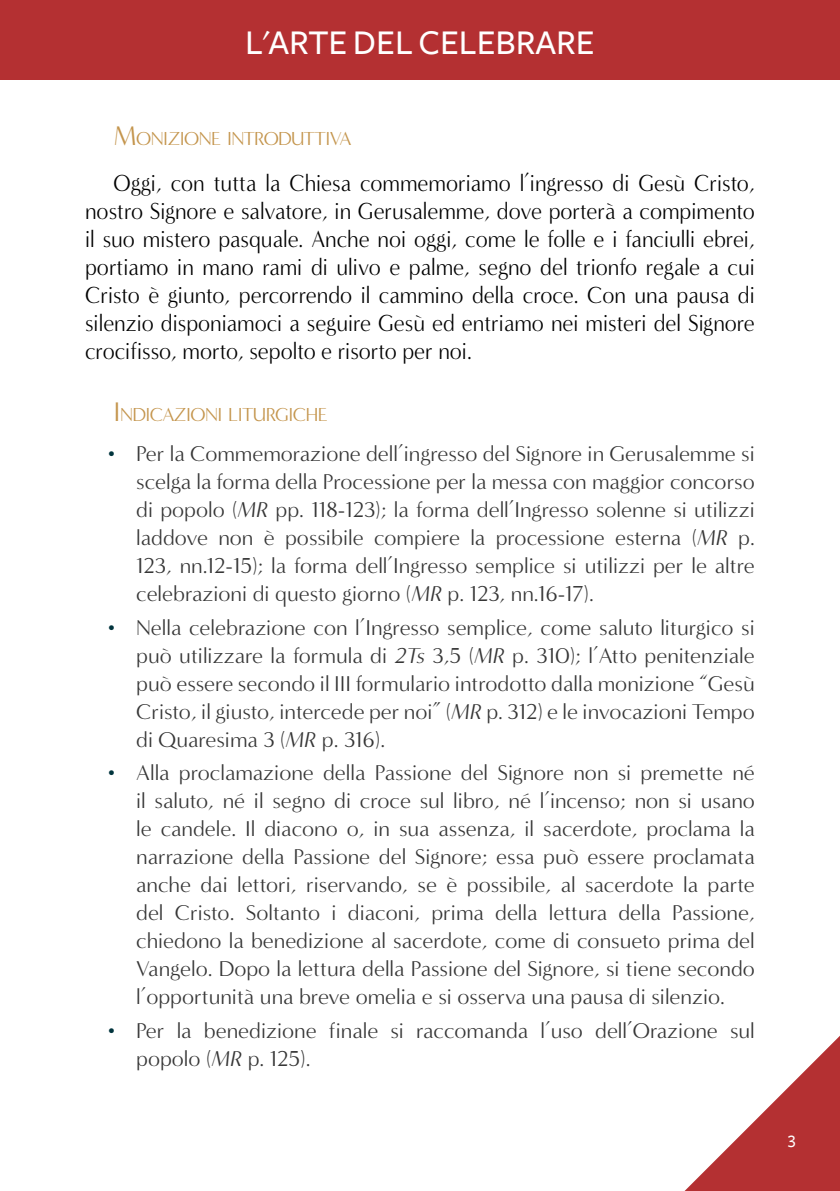
<style>
.page{position:relative;width:840px;height:1191px;background:#fff}
.page>*{position:absolute;margin:0;border:0;box-sizing:border-box;transform-origin:0 0}
.t1{font:36px "Freight Sans Medium SC";color:#fff}
.t2{font:24px/28px "Minerva Modern";color:#000;text-align:justify;scale:.92 1}
.t3{font:22px/28px "Minerva Modern";color:#363636;text-align:justify}
.t4{font:19.4px "Minerva Modern";letter-spacing:-.03em;color:#c4954d}
.t5{font:18px "Freight Sans Medium SC";color:#fff;scale:.95 1}
.s1{font-family:"Minerva Modern";font-style:italic;font-size:17.4px;color:#3c3c3b}
.s2{font-size:27.6px}
.s3{color:#01343d}
.s4{font-style:italic}
</style>
<div class="page">
<svg style="left:684px;top:1037px;width:155px;height:154px"></svg>
<div style="left:0;top:0;width:839px;height:79px;background:#b43032"></div>
<hr style="left:0;top:0;width:1px;height:1191px;background:#4d5156">
<h1 class="t1" style="left:245px;top:23px;width:533px">L'ARTE DEL CELEBRARE <span class="s1">Domenica delle Palme</span></h1>
<p class="t4" style="left:113px;top:128px;width:240px"><span class="s2">M</span>ONIZIONE INTRODUTTIVA</p>
<p class="t2" style="left:85px;top:169px;width:729px;text-indent:28px">Oggi, con tutta la Chiesa commemoriamo l’ingresso di Gesù Cristo, nostro Signore e salvatore, in Gerusalemme, dove porterà a compimento il suo mistero pasquale. Anche noi oggi, come le folle e i fanciulli ebrei, portiamo in mano rami di ulivo e palme, segno del trionfo regale a cui Cristo è giunto, percorrendo il cammino della croce. Con una pausa di silenzio disponiamoci a seguire Gesù ed entriamo nei misteri del Signore crocifisso, morto, sepolto e risorto per noi.</p>
<p class="t4" style="left:113px;top:404px;width:215px"><span class="s2">I</span> NDICAZIONI LITURGICHE</p>
<p class="t3" style="left:136px;top:439px;width:619px;text-indent:-28px"><span class="s3">•</span> Per la Commemorazione dell’ingresso del Signore in Gerusalemme si scelga la forma della Processione per la messa con maggior concorso di popolo (<span class="s4">MR</span> pp. 118-123); la forma dell’Ingresso solenne si utilizzi laddove non è possibile compiere la processione esterna (<span class="s4">MR</span> p.<br>123, nn.12-15); la forma dell’Ingresso semplice si utilizzi per le altre celebrazioni di questo giorno (<span class="s4">MR</span> p. 123, nn.16-17).</p>
<p class="t3" style="left:136px;top:613px;width:619px;text-indent:-28px"><span class="s3">•</span> Nella celebrazione con l’Ingresso semplice, come saluto liturgico si può utilizzare la formula di <span class="s4">2Ts</span> 3,5 (<span class="s4">MR</span> p. 310); l’Atto penitenziale può essere secondo il III formulario introdotto dalla monizione “Gesù Cristo, il giusto, intercede per noi” (<span class="s4">MR</span> p. 312) e le invocazioni Tempo di Quaresima 3 (<span class="s4">MR</span> p. 316).</p>
<p class="t3" style="left:136px;top:759px;width:620px;text-indent:-28px"><span class="s3">•</span> Alla proclamazione della Passione del Signore non si premette né il saluto, né il segno di croce sul libro, né l’incenso; non si usano le candele. Il diacono o, in sua assenza, il sacerdote, proclama la narrazione della Passione del Signore; essa può essere proclamata anche dai lettori, riservando, se è possibile, al sacerdote la parte del Cristo. Soltanto i diaconi, prima della lettura della Passione, chiedono la benedizione al sacerdote, come di consueto prima del Vangelo. Dopo la lettura della Passione del Signore, si tiene secondo l’opportunità una breve omelia e si osserva una pausa di silenzio.</p>
<p class="t3" style="left:136px;top:1017px;width:620px;text-indent:-28px"><span class="s3">•</span> Per la benedizione finale si raccomanda l’uso dell’Orazione sul popolo (<span class="s4">MR</span> p. 125).</p>
<p class="t5" style="left:787px;top:1131px;width:10px">3</p>
</div>
